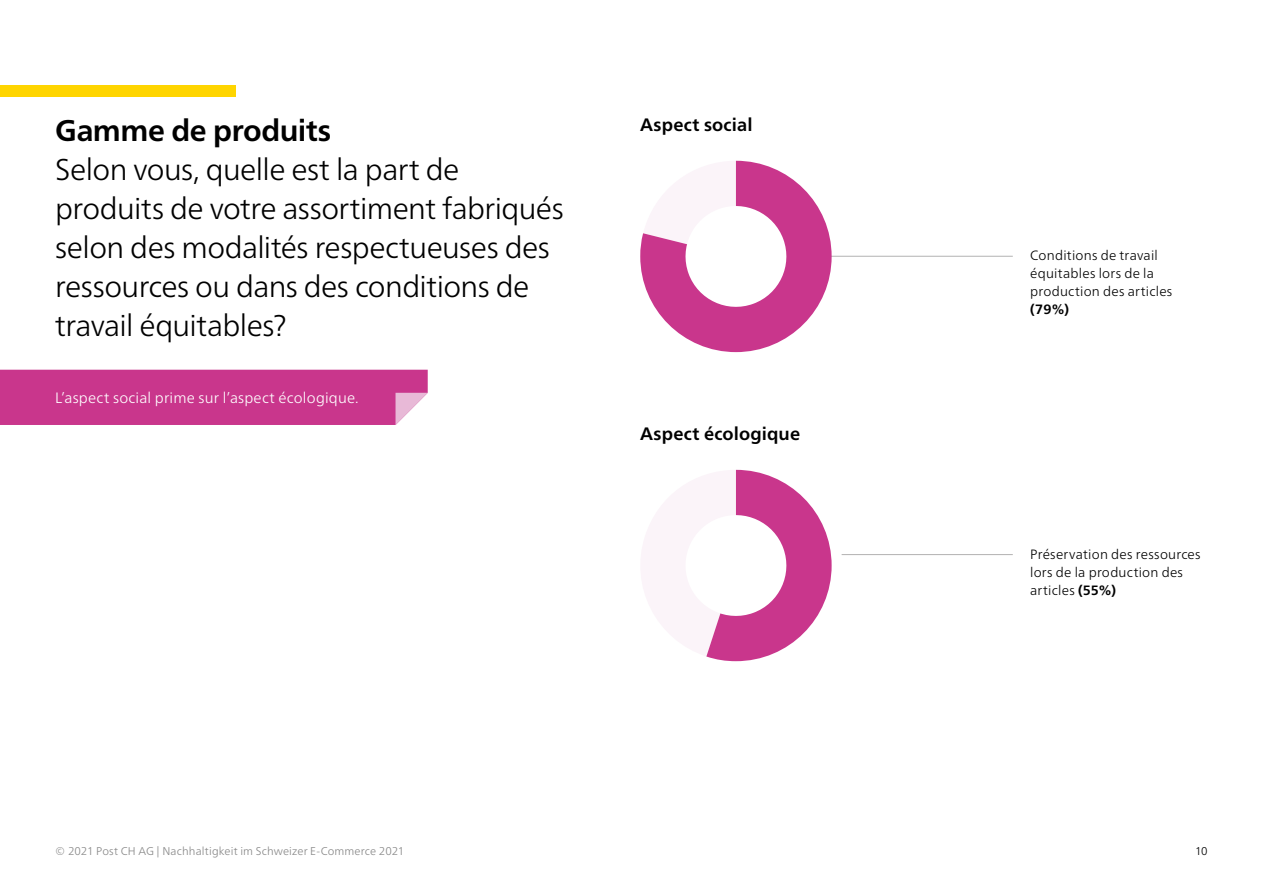
<style>
.page{position:relative;width:1263px;height:893px;background:#fff}
.page>*{position:absolute;margin:0;border:0;box-sizing:border-box;transform-origin:0 0}
.t1{font:300 30px/39px "Frutiger Neue LT Pro";letter-spacing:-.02em;color:#000}
.t2{font:700 30px "Frutiger Neue LT Pro";letter-spacing:-.015em;color:#000}
.t3{font:700 18px "Frutiger Neue LT Pro";letter-spacing:.01em;color:#000}
.t4{font:300 15px "Frutiger Neue LT Pro";letter-spacing:.015em;color:#fff}
.t5{font:300 13.5px/18px "Frutiger Neue LT Pro";letter-spacing:.015em;color:#000}
.t6{font:700 13.5px "Frutiger Neue LT Pro";color:#000}
.t7{font:300 11.25px "Frutiger Neue LT Pro";letter-spacing:.01em;color:#878787}
.t8{font:300 11.25px "Frutiger Neue LT Pro";color:#000}
.s1{font-weight:700}
</style>
<div class="page">
<div style="left:0;top:85px;width:236px;height:12px;background:#ffd500"></div>
<div style="left:0;top:370px;width:428px;height:55px;background:#c9368c"></div>
<hr style="left:818px;top:256px;width:195px;height:1px;background:#b3b2b2">
<svg style="left:640px;top:161px;width:192px;height:191px"></svg>
<hr style="left:818px;top:554px;width:195px;height:1px;background:#b3b2b2">
<svg style="left:641px;top:470px;width:191px;height:191px"></svg>
<p class="t2" style="left:55px;top:112px;width:277px">Gamme de produits</p>
<p class="t1" style="left:55px;top:150px;width:510px">Selon vous, quelle est la part de produits de votre assortiment fabriqués selon des modalités respectueuses des ressources ou dans des conditions de travail équitables?</p>
<p class="t4" style="left:55px;top:389px;width:305px">L’aspect social prime sur l’aspect écologique.</p>
<p class="t3" style="left:640px;top:114px;width:114px">Aspect social</p>
<p class="t3" style="left:640px;top:423px;width:162px">Aspect écologique</p>
<p class="t5" style="left:1030px;top:247px;width:144px">Conditions de travail équitables lors de la production des articles</p>
<p class="t6" style="left:1030px;top:302px;width:40px">(79%)</p>
<p class="t5" style="left:1030px;top:545px;width:172px">Préservation des ressources lors de la production des articles <span class="s1">(55%)</span></p>
<p class="t7" style="left:55px;top:844px;width:351px">© 2021 Post CH AG | Nachhaltigkeit im Schweizer E-Commerce 2021</p>
<p class="t8" style="left:1195px;top:844px;width:14px">10</p>
</div>
